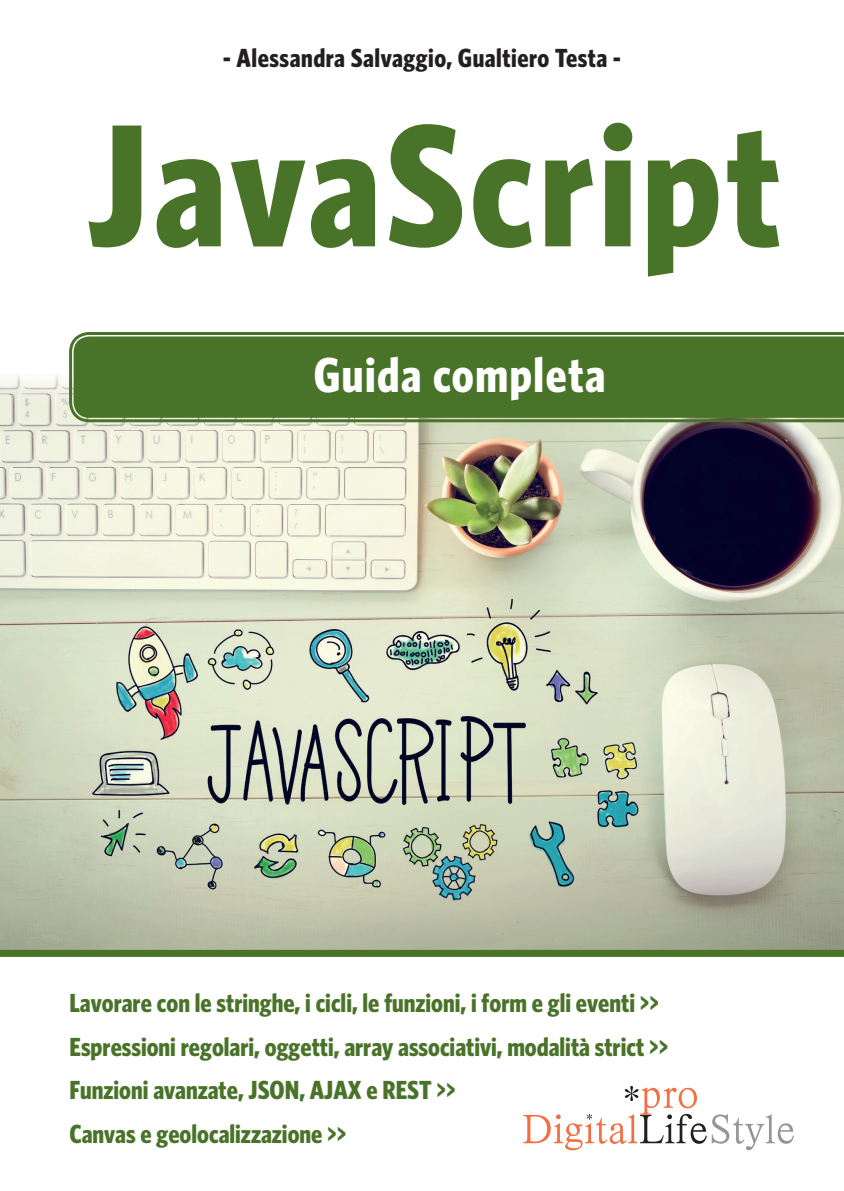
<style>
.page{position:relative;width:844px;height:1191px;background:#fff}
.page>*{position:absolute;margin:0;border:0;box-sizing:border-box;transform-origin:0 0}
.t1{font:700 175px "Whitney Condensed";letter-spacing:.03em;color:#4a732a}
.t2{font:700 49px "Whitney Condensed";letter-spacing:.03em;color:#fff}
.Strilli{font:700 26.25px "Whitney Condensed";color:#4a732a}
.t3{font:700 26.25px "Whitney Condensed";letter-spacing:.02em;color:#231f20}
</style>
<div class="page">
<img style="left:0;top:375px;width:843px;height:575px">
<svg style="left:69px;top:332px;width:774px;height:90px"></svg>
<svg style="left:74px;top:336px;width:769px;height:82px"></svg>
<div style="left:77px;top:339px;width:766px;height:76px;background:#4a732a"></div>
<div style="left:0;top:950px;width:843px;height:7px;background:#4a732a"></div>
<svg style="left:523px;top:1086px;width:270px;height:64px"></svg>
<p class="t3" style="left:223px;top:43px;width:399px">- Alessandra Salvaggio, Gualtiero Testa -</p>
<p class="t1" style="left:88px;top:84px;width:694px">JavaScript</p>
<p class="t2" style="left:314px;top:347px;width:293px">Guida completa</p>
<p class="Strilli" style="left:69px;top:988px;width:591px">Lavorare con le stringhe, i cicli, le funzioni, i form e gli eventi &gt;&gt;</p>
<p class="Strilli" style="left:69px;top:1031px;width:600px">Espressioni regolari, oggetti, array associativi, modalità strict &gt;&gt;</p>
<p class="Strilli" style="left:69px;top:1075px;width:387px">Funzioni avanzate, JSON, AJAX e REST &gt;&gt;</p>
<p class="Strilli" style="left:69px;top:1118px;width:278px">Canvas e geolocalizzazione &gt;&gt;</p>
</div>
